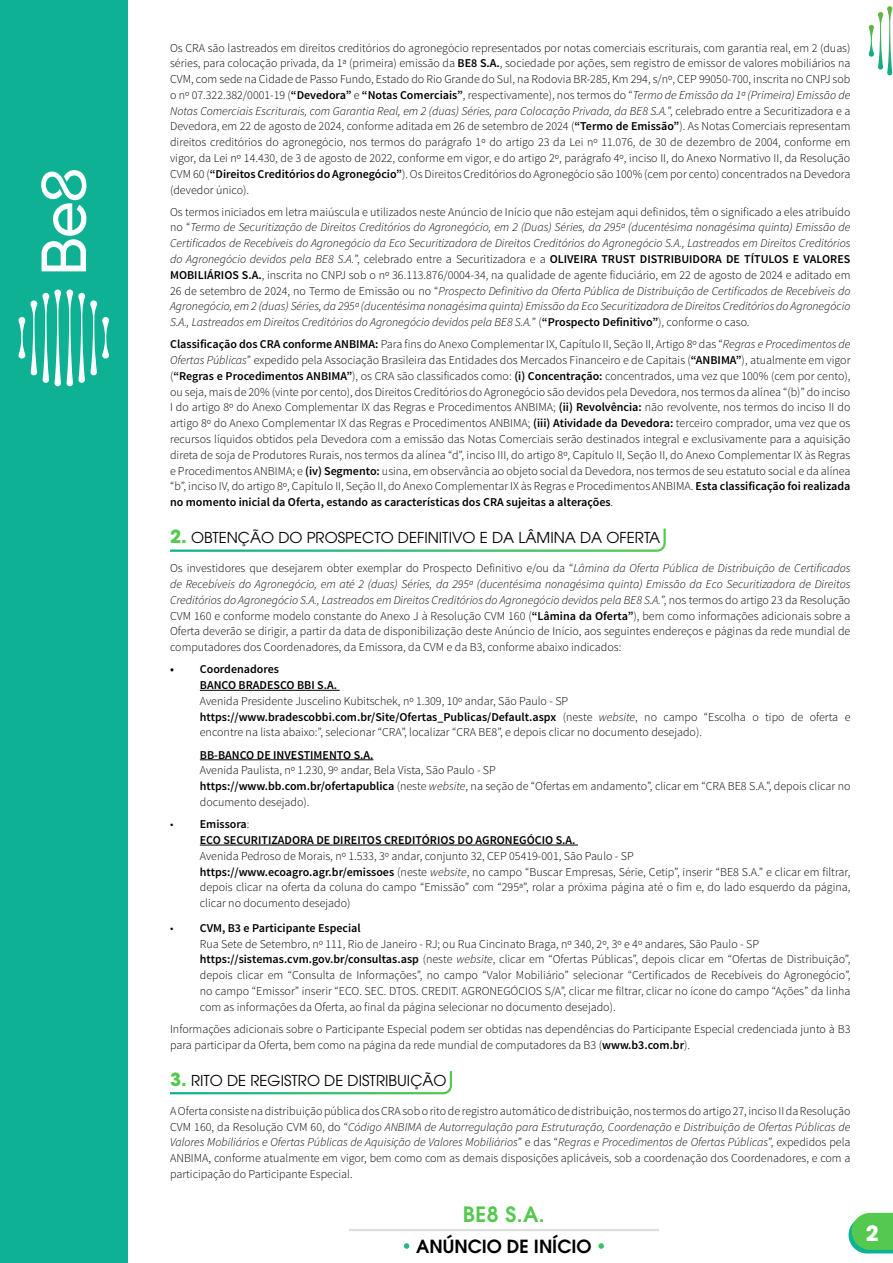
<style>
.page{position:relative;width:893px;height:1263px;background:#fff}
.page>*{position:absolute;margin:0;border:0;box-sizing:border-box;transform-origin:0 0}
.t1{font:600 21px "ITC Avant Garde Pro";color:#55c94f}
.t2{font:700 21px "ITC Avant Garde Pro";color:#fff}
.t3{font:600 18px "ITC Avant Garde Pro";color:#000}
.t4{font:15px "ITC Avant Garde Pro";color:#000}
.t5{font:300 12px/15.8px "Source Sans Pro";color:#000}
.t6{font:italic 300 12px/15.8px "Source Sans Pro";color:#000;text-align:justify}
.t7{font:600 12px/15.8px "Source Sans Pro";color:#000}
.s1{font-weight:600}
.s2{font-style:italic}
.s3{font-style:normal}
.s4{font-weight:600;font-style:normal}
.s5{font-weight:700;font-size:18px;color:#55c94f}
.s6{font-weight:300}
.s7{color:#fff}
</style>
<div class="page">
<svg style="left:848px;top:1213px;width:45px;height:40px;background:#5fcc6b"></svg>
<hr style="left:349px;top:1229px;width:310px;height:2px;background:#ccc">
<div style="left:0;top:0;width:128px;height:1263px;background:#0eb194"></div>
<svg style="left:868px;top:6px;width:24px;height:70px"></svg>
<svg style="left:41px;top:170px;width:45px;height:101px"></svg>
<svg style="left:18px;top:289px;width:91px;height:97px"></svg>
<svg style="left:170px;top:528px;width:496px;height:24px"></svg>
<hr style="left:200px;top:690px;width:140px;height:1px;background:#000">
<hr style="left:200px;top:759px;width:174px;height:1px;background:#000">
<hr style="left:200px;top:845px;width:378px;height:1px;background:#000">
<svg style="left:170px;top:1071px;width:282px;height:24px"></svg>
<p class="t5" style="left:170px;top:40px;width:682px;text-align:justify">Os CRA são lastreados em direitos creditórios do agronegócio representados por notas comerciais escriturais, com garantia real, em 2 (duas) séries, para colocação privada, da 1ª (primeira) emissão da <span class="s1">BE8 S.A.</span>, sociedade por ações, sem registro de emissor de valores mobiliários na CVM, com sede na Cidade de Passo Fundo, Estado do Rio Grande do Sul, na Rodovia BR-285, Km 294, s/nº, CEP 99050-700, inscrita no CNPJ sob o nº 07.322.382/0001-19 (<span class="s1">“Devedora”</span> e <span class="s1">“Notas Comerciais”</span>, respectivamente), nos termos do “<span class="s2">Termo de Emissão da 1ª (Primeira) Emissão de Notas Comerciais Escriturais, com Garantia Real, em 2 (duas) Séries, para Colocação Privada, da BE8 S.A.</span>”, celebrado entre a Securitizadora e a Devedora, em 22 de agosto de 2024, conforme aditada em 26 de setembro de 2024 (<span class="s1">“Termo de Emissão”</span>). As Notas Comerciais representam direitos creditórios do agronegócio, nos termos do parágrafo 1º do artigo 23 da Lei nº 11.076, de 30 de dezembro de 2004, conforme em vigor, da Lei nº 14.430, de 3 de agosto de 2022, conforme em vigor, e do artigo 2º, parágrafo 4º, inciso II, do Anexo Normativo II, da Resolução CVM 60 (<span class="s1">“Direitos Creditórios do Agronegócio”</span>). Os Direitos Creditórios do Agronegócio são 100% (cem por cento) concentrados na Devedora (devedor único).</p>
<p class="t6" style="left:170px;top:204px;width:682px"><span class="s3">Os termos iniciados em letra maiúscula e utilizados neste Anúncio de Início que não estejam aqui definidos, têm o significado a eles atribuído no “</span>Termo de Securitização de Direitos Creditórios do Agronegócio, em 2 (Duas) Séries, da 295ª (ducentésima nonagésima quinta) Emissão de Certificados de Recebíveis do Agronegócio da Eco Securitizadora de Direitos Creditórios do Agronegócio S.A., Lastreados em Direitos Creditórios do Agronegócio devidos pela BE8 S.A.<span class="s3">”, celebrado entre a Securitizadora e a</span> <span class="s4">OLIVEIRA TRUST DISTRIBUIDORA DE TÍTULOS E VALORES MOBILIÁRIOS S.A.</span><span class="s3">, inscrita no CNPJ sob o nº 36.113.876/0004-34, na qualidade de agente fiduciário, em 22 de agosto de 2024 e aditado em 26 de setembro de 2024, no Termo de Emissão ou no “</span>Prospecto Definitivo da Oferta Pública de Distribuição de Certificados de Recebíveis do Agronegócio, em 2 (duas) Séries, da 295ª (ducentésima nonagésima quinta) Emissão da Eco Securitizadora de Direitos Creditórios do Agronegócio S.A., Lastreados em Direitos Creditórios do Agronegócio devidos pela BE8 S.A.<span class="s3">” (</span><span class="s4">“Prospecto Definitivo”</span><span class="s3">), conforme o caso.</span></p>
<p class="t5" style="left:170px;top:336px;width:682px;text-align:justify"><span class="s1">Classificação dos CRA conforme ANBIMA:</span> Para fins do Anexo Complementar IX, Capítulo II, Seção II, Artigo 8º das “<span class="s2">Regras e Procedimentos de Ofertas Públicas</span>” expedido pela Associação Brasileira das Entidades dos Mercados Financeiro e de Capitais (<span class="s1">“ANBIMA”</span>), atualmente em vigor (<span class="s1">“Regras e Procedimentos ANBIMA”</span>), os CRA são classificados como: <span class="s1">(i) Concentração:</span> concentrados, uma vez que 100% (cem por cento), ou seja, mais de 20% (vinte por cento), dos Direitos Creditórios do Agronegócio são devidos pela Devedora, nos termos da alínea “(b)” do inciso I do artigo 8º do Anexo Complementar IX das Regras e Procedimentos ANBIMA; <span class="s1">(ii) Revolvência:</span> não revolvente, nos termos do inciso II do artigo 8º do Anexo Complementar IX das Regras e Procedimentos ANBIMA; <span class="s1">(iii) Atividade da Devedora:</span> terceiro comprador, uma vez que os recursos líquidos obtidos pela Devedora com a emissão das Notas Comerciais serão destinados integral e exclusivamente para a aquisição direta de soja de Produtores Rurais, nos termos da alínea “d”, inciso III, do artigo 8º, Capítulo II, Seção II, do Anexo Complementar IX às Regras e Procedimentos ANBIMA; e <span class="s1">(iv) Segmento:</span> usina, em observância ao objeto social da Devedora, nos termos de seu estatuto social e da alínea “b”, inciso IV, do artigo 8º, Capítulo II, Seção II, do Anexo Complementar IX às Regras e Procedimentos ANBIMA. <span class="s1">Esta classificação foi realizada no momento inicial da Oferta, estando as características dos CRA sujeitas a alterações</span>.</p>
<p class="t4" style="left:170px;top:528px;width:492px"><span class="s5">2.</span> OBTENÇÃO DO PROSPECTO DEFINITIVO E DA LÂMINA DA OFERTA</p>
<p class="t5" style="left:170px;top:560px;width:682px;text-align:justify">Os investidores que desejarem obter exemplar do Prospecto Definitivo e/ou da “<span class="s2">Lâmina da Oferta Pública de Distribuição de Certificados de Recebíveis do Agronegócio, em até 2 (duas) Séries, da 295ª (ducentésima nonagésima quinta) Emissão da Eco Securitizadora de Direitos Creditórios do Agronegócio S.A., Lastreados em Direitos Creditórios do Agronegócio devidos pela BE8 S.A.</span>”, nos termos do artigo 23 da Resolução CVM 160 e conforme modelo constante do Anexo J à Resolução CVM 160 (<span class="s1">“Lâmina da Oferta”</span>), bem como informações adicionais sobre a Oferta deverão se dirigir, a partir da data de disponibilização deste Anúncio de Início, aos seguintes endereços e páginas da rede mundial de computadores dos Coordenadores, da Emissora, da CVM e da B3, conforme abaixo indicados:</p>
<p class="t7" style="left:200px;top:662px;width:139px;text-indent:-30px">• Coordenadores<br>BANCO BRADESCO BBI S.A.</p>
<p class="t5" style="left:200px;top:693px;width:652px">Avenida Presidente Juscelino Kubitschek, nº 1.309, 10º andar, São Paulo - SP <span class="s1">https://www.bradescobbi.com.br/Site/Ofertas_Publicas/Default.aspx</span> (neste <span class="s2">website</span>, no campo “Escolha o tipo de oferta e encontre na lista abaixo:”, selecionar “CRA”, localizar “CRA BE8”, e depois clicar no documento desejado).</p>
<p class="t7" style="left:200px;top:747px;width:175px">BB-BANCO DE INVESTIMENTO S.A.</p>
<p class="t5" style="left:200px;top:763px;width:652px">Avenida Paulista, nº 1.230, 9º andar, Bela Vista, São Paulo - SP<br><span class="s1">https://www.bb.com.br/ofertapublica</span> (neste <span class="s2">website</span>, na seção de “Ofertas em andamento”, clicar em “CRA BE8 S.A.”, depois clicar no documento desejado).</p>
<p class="t7" style="left:200px;top:817px;width:377px;text-indent:-30px"><span class="s6">•</span> Emissora<span class="s6">:<br></span>ECO SECURITIZADORA DE DIREITOS CREDITÓRIOS DO AGRONEGÓCIO S.A.</p>
<p class="t5" style="left:200px;top:848px;width:652px">Avenida Pedroso de Morais, nº 1.533, 3º andar, conjunto 32, CEP 05419-001, São Paulo - SP<br><span class="s1">https://www.ecoagro.agr.br/emissoes</span> (neste <span class="s2">website</span>, no campo “Buscar Empresas, Série, Cetip”, inserir “BE8 S.A.” e clicar em filtrar, depois clicar na oferta da coluna do campo “Emissão” com “295ª”, rolar a próxima página até o fim e, do lado esquerdo da página, clicar no documento desejado)</p>
<p class="t5" style="left:200px;top:920px;width:652px;text-indent:-30px">• <span class="s1">CVM, B3 e Participante Especial<br></span>Rua Sete de Setembro, nº 111, Rio de Janeiro - RJ; ou Rua Cincinato Braga, nº 340, 2º, 3º e 4º andares, São Paulo - SP <span class="s1">https://sistemas.cvm.gov.br/consultas.asp</span> (neste <span class="s2">website</span>, clicar em “Ofertas Públicas”, depois clicar em “Ofertas de Distribuição”, depois clicar em “Consulta de Informações”, no campo “Valor Mobiliário” selecionar “Certificados de Recebíveis do Agronegócio”, no campo “Emissor” inserir “ECO. SEC. DTOS. CREDIT. AGRONEGÓCIOS S/A”, clicar me filtrar, clicar no ícone do campo “Ações” da linha com as informações da Oferta, ao final da página selecionar no documento desejado).</p>
<p class="t5" style="left:170px;top:1021px;width:682px">Informações adicionais sobre o Participante Especial podem ser obtidas nas dependências do Participante Especial credenciada junto à B3 para participar da Oferta, bem como na página da rede mundial de computadores da B3 (<span class="s1">www.b3.com.br</span>).</p>
<p class="t4" style="left:170px;top:1071px;width:278px"><span class="s5">3.</span> RITO DE REGISTRO DE DISTRIBUIÇÃO</p>
<p class="t5" style="left:170px;top:1103px;width:682px;text-align:justify">A Oferta consiste na distribuição pública dos CRA sob o rito de registro automático de distribuição, nos termos do artigo 27, inciso II da Resolução CVM 160, da Resolução CVM 60, do “<span class="s2">Código ANBIMA de Autorregulação para Estruturação, Coordenação e Distribuição de Ofertas Públicas de Valores Mobiliários e Ofertas Públicas de Aquisição de Valores Mobiliários</span>” e das “<span class="s2">Regras e Procedimentos de Ofertas Públicas</span>”, expedidos pela ANBIMA, conforme atualmente em vigor, bem como com as demais disposições aplicáveis, sob a coordenação dos Coordenadores, e com a participação do Participante Especial.</p>
<h1 class="t1" style="left:463px;top:1201px;width:83px">BE8 S.A.</h1>
<h2 class="t3" style="left:401px;top:1234px;width:207px"><span class="s7">•</span> ANÚNCIO DE INÍCIO <span class="s7">•</span></h2>
<h1 class="t2" style="left:866px;top:1219px;width:14px">2</h1>
</div>
